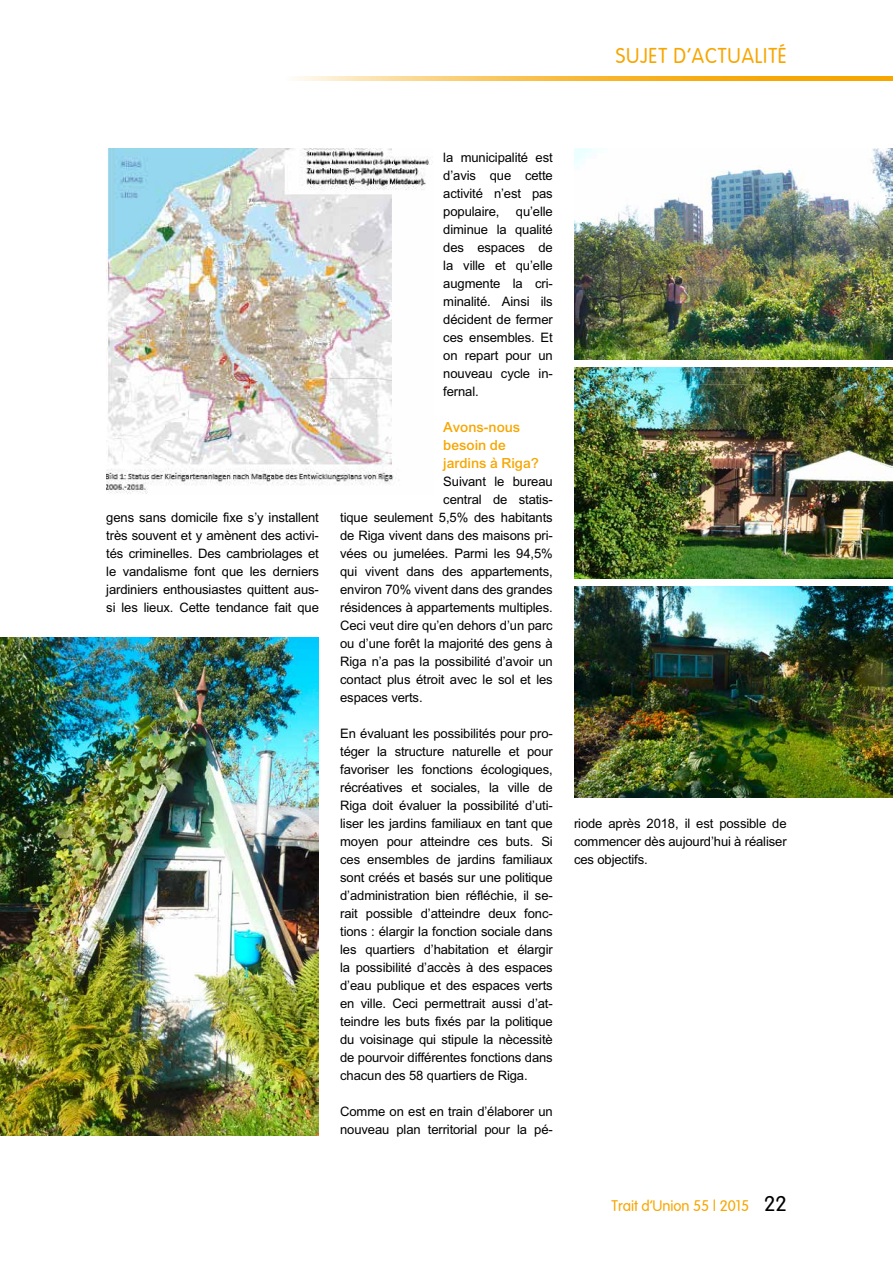
<style>
.page{position:relative;width:893px;height:1263px;background:#fff}
.page>*{position:absolute;margin:0;border:0;box-sizing:border-box;transform-origin:0 0}
.t1{font:21px "Vogue Plain";letter-spacing:.05em;color:#f7a600;scale:.95 1}
.t2{font:15px/18px "Arial Bld";color:#f7a600}
.t3{font:15px "Vogue Plain";color:#f7a600}
.t4{font:13.05px/18px "Arial";letter-spacing:-.01em;color:#000;text-align:justify}
.s1{font-size:21px;color:#000}
</style>
<div class="page">
<svg style="left:295px;top:77px;width:598px;height:4px;background:#f8bf4a"></svg>
<img style="left:0;top:638px;width:319px;height:497px">
<img style="left:574px;top:149px;width:319px;height:210px">
<img style="left:574px;top:368px;width:319px;height:210px">
<img style="left:574px;top:587px;width:319px;height:210px">
<img style="left:106px;top:149px;width:326px;height:345px">
<h1 class="t1" style="left:616px;top:44px;width:181px">SUJET D’ACTUALITÉ</h1>
<p class="t4" style="left:106px;top:509px;width:214px">gens sans domicile fixe s’y installent très souvent et y amènent des activi&shy;tés criminelles. Des cambriolages et le vandalisme font que les derniers jardiniers enthousiastes quittent aus&shy;si les lieux. Cette tendance fait que</p>
<p class="t4" style="left:443px;top:149px;width:111px">la municipalité est d’avis que cette activité n’est pas populaire,</p>
<p class="t4" style="left:443px;top:203px;width:111px;text-indent:73px">qu’elle diminue la qualité des espaces de la ville et qu’elle augmente la cri&shy;minalité. Ainsi ils décident de fermer ces ensembles. Et on repart pour un nouveau cycle in&shy;fernal.</p>
<p class="t2" style="left:443px;top:419px;width:97px">Avons-nous besoin de jardins à Riga?</p>
<p class="t4" style="left:443px;top:473px;width:111px">Suivant le bureau</p>
<p class="t4" style="left:443px;top:491px;width:111px">central de statis-</p>
<p class="t4" style="left:340px;top:509px;width:214px">tique seulement 5,5% des habitants</p>
<p class="t4" style="left:340px;top:527px;width:214px">de Riga vivent dans des maisons pri-</p>
<p class="t4" style="left:340px;top:545px;width:214px">vées ou jumelées. Parmi les 94,5%</p>
<p class="t4" style="left:340px;top:563px;width:214px">qui vivent dans des appartements,</p>
<p class="t4" style="left:340px;top:581px;width:214px">environ 70% vivent dans des grandes</p>
<p class="t4" style="left:340px;top:599px;width:214px">résidences à appartements multiples.</p>
<p class="t4" style="left:340px;top:617px;width:214px">Ceci veut dire qu’en dehors d’un parc</p>
<p class="t4" style="left:340px;top:635px;width:214px">ou d’une forêt la majorité des gens à</p>
<p class="t4" style="left:340px;top:653px;width:214px">Riga n’a pas la possibilité d’avoir un</p>
<p class="t4" style="left:340px;top:670px;width:214px">contact plus étroit avec le sol et les</p>
<p class="t4" style="left:340px;top:688px;width:84px">espaces verts.</p>
<p class="t4" style="left:340px;top:724px;width:214px">En évaluant les possibilités pour pro&shy;téger la structure naturelle et pour favoriser les fonctions écologiques, récréatives et sociales, la ville de Riga doit évaluer la possibilité d’uti&shy;liser les jardins familiaux en tant que moyen pour atteindre ces buts. Si ces ensembles de jardins familiaux sont créés et basés sur une politique d’administration bien réfléchie, il se&shy;rait possible d’atteindre deux fonc&shy;tions : élargir la fonction sociale dans les quartiers d’habitation et élargir la possibilité d’accès à des espaces d’eau publique et des espaces verts en ville. Ceci permettrait aussi d’at&shy;teindre les buts fixés par la politique du voisinage qui stipule la nècessitè de pourvoir différentes fonctions dans chacun des 58 quartiers de Riga.</p>
<p class="t4" style="left:340px;top:1103px;width:214px">Comme on est en train d’élaborer un nouveau plan territorial pour la pé-</p>
<p class="t4" style="left:574px;top:815px;width:214px">riode après 2018, il est possible de commencer dès aujourd’hui à réaliser ces objectifs.</p>
<p class="t3" style="left:612px;top:1197px;width:177px">Trait d’Union 55 | 2015 <span class="s1">22</span></p>
</div>
